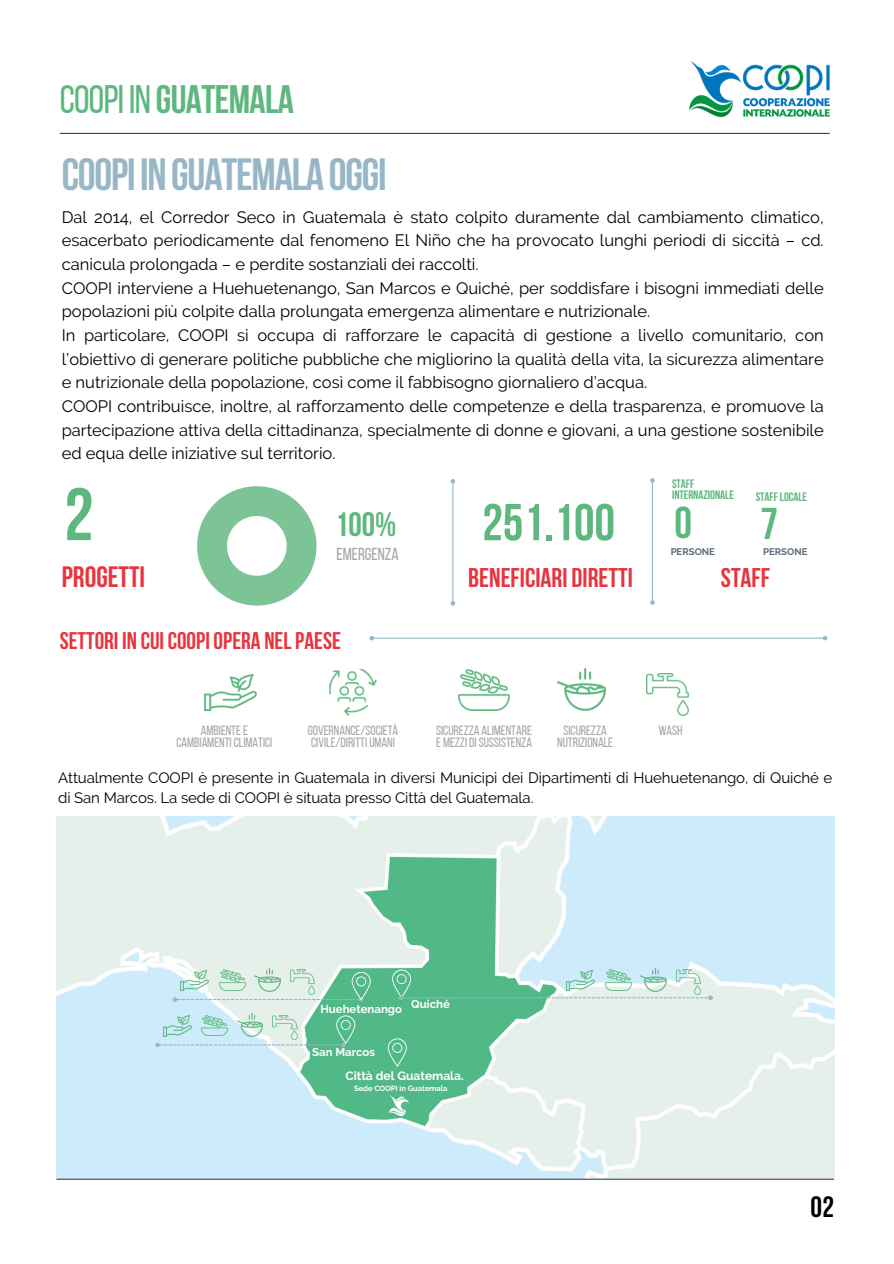
<style>
.page{position:relative;width:894px;height:1264px;background:#fff}
.page>*{position:absolute;margin:0;border:0;box-sizing:border-box;transform-origin:0 0}
.t1{font:700 74.1px "Bebas Neue";color:#5db77e}
.t2{font:700 51.75px "Bebas Neue";color:#5db77e}
.t3{font:700 45px "Bebas Neue";letter-spacing:-.025em;color:#98b7c6}
.t4{font:700 44.25px "Bebas Neue";color:#5db77e}
.t5{font:700 39.6px "Bebas Neue";letter-spacing:-.015em;color:#5db77e}
.t6{font:700 33.75px "Bebas Neue";color:#5db77e}
.t7{font:700 29.4px "Bebas Neue";color:#e7343f}
.t8{font:700 29.25px "Bebas Neue";color:#000}
.t9{font:700 27px "Bebas Neue";color:#e7343f}
.t10{font:700 24px "Bebas Neue";color:#e7343f}
.t11{font:17.25px "Bebas Neue";color:#a6a6a6}
.t12{font:16.5px/23.7px "Raleway";color:#000;text-align:justify}
.t13{font:15px/20.2px "Raleway";letter-spacing:-.005em;color:#000}
.t14{font:13.35px/12px "Bebas Neue";color:#a6a6a6;text-align:center}
.t15{font:700 12.15px/10.8px "Bebas Neue";color:#5db77e}
.t16{font:700 12px "Raleway";color:#fff}
.t17{font:700 11.4px "Raleway";color:#fff}
.t18{font:700 9.6px "Raleway";color:#5c6b77}
.t19{font:700 7.5px "Raleway";color:#fff}
.s1{font-weight:400}
</style>
<div class="page">
<hr style="left:374px;top:637px;width:448px;height:1px;background:#98b7c6">
<svg style="left:369px;top:636px;width:5px;height:4px"></svg>
<svg style="left:822px;top:636px;width:5px;height:4px"></svg>
<img style="left:56px;top:816px;width:778px;height:362px">
<hr style="left:56px;top:1178px;width:777px;height:1px;background:#414747">
<img style="left:689px;top:62px;width:140px;height:56px">
<hr style="left:60px;top:133px;width:769px;height:1px;background:#414747">
<svg style="left:197px;top:486px;width:119px;height:119px"></svg>
<hr style="left:452px;top:483px;width:1px;height:118px;background:#98b7c6">
<svg style="left:450px;top:601px;width:5px;height:4px"></svg>
<svg style="left:450px;top:479px;width:5px;height:4px"></svg>
<hr style="left:651px;top:482px;width:1px;height:118px;background:#98b7c6">
<svg style="left:650px;top:600px;width:4px;height:4px"></svg>
<svg style="left:650px;top:478px;width:4px;height:4px"></svg>
<img style="left:204px;top:674px;width:52px;height:36px">
<img style="left:329px;top:669px;width:48px;height:46px">
<img style="left:458px;top:669px;width:51px;height:41px">
<img style="left:557px;top:668px;width:48px;height:42px">
<img style="left:646px;top:673px;width:41px;height:42px">
<svg style="left:387px;top:1038px;width:19px;height:28px"></svg>
<img style="left:389px;top:1095px;width:19px;height:20px">
<svg style="left:173px;top:971px;width:197px;height:30px;background:#b6ddcf"></svg>
<img style="left:180px;top:970px;width:28px;height:20px">
<img style="left:219px;top:969px;width:26px;height:21px">
<img style="left:254px;top:968px;width:26px;height:23px">
<img style="left:290px;top:969px;width:25px;height:25px">
<svg style="left:392px;top:969px;width:320px;height:31px;background:#93d1b8"></svg>
<img style="left:566px;top:970px;width:28px;height:20px">
<img style="left:605px;top:969px;width:26px;height:21px">
<img style="left:640px;top:968px;width:26px;height:23px">
<img style="left:675px;top:969px;width:25px;height:25px">
<svg style="left:155px;top:1015px;width:200px;height:32px;background:#a6d9cd"></svg>
<img style="left:163px;top:1015px;width:28px;height:21px">
<img style="left:202px;top:1015px;width:26px;height:20px">
<img style="left:237px;top:1013px;width:26px;height:23px">
<img style="left:272px;top:1015px;width:25px;height:24px">
<h2 class="t5" style="left:60px;top:83px;width:236px"><span class="s1">COOPI IN</span> GUATEMALA</h2>
<h4 class="t3" style="left:62px;top:156px;width:326px">COOPI INGUATEMALAOGGI</h4>
<p class="t12" style="left:62px;top:205px;width:763px">Dal 2014, el Corredor Seco in Guatemala è stato colpito duramente dal cambiamento climatico, esacerbato periodicamente dal fenomeno El Niño che ha provocato lunghi periodi di siccità – cd. canicula prolongada – e perdite sostanziali dei raccolti.</p>
<p class="t12" style="left:62px;top:276px;width:763px">COOPI interviene a Huehuetenango, San Marcos e Quiché, per soddisfare i bisogni immediati delle popolazioni più colpite dalla prolungata emergenza alimentare e nutrizionale.</p>
<p class="t12" style="left:62px;top:323px;width:763px">In particolare, COOPI si occupa di rafforzare le capacità di gestione a livello comunitario, con l’obiettivo di generare politiche pubbliche che migliorino la qualità della vita, la sicurezza alimentare e nutrizionale della popolazione, così come il fabbisogno giornaliero d’acqua.</p>
<h1 class="t12" style="left:62px;top:394px;width:763px">COOPI contribuisce, inoltre, al rafforzamento delle competenze e della trasparenza, e promuove la partecipazione attiva della cittadinanza, specialmente di donne e giovani, a una gestione sostenibile ed equa delle iniziative sul territorio.</h1>
<p class="t15" style="left:672px;top:479px;width:63px">STAFF<br>INTERNAZIONALE</p>
<h5 class="t4" style="left:674px;top:505px;width:19px">0</h5>
<h5 class="t4" style="left:760px;top:505px;width:19px">7</h5>
<h5 class="t18" style="left:670px;top:546px;width:46px">PERSONE</h5>
<p class="t18" style="left:762px;top:546px;width:46px">PERSONE</p>
<p class="t1" style="left:64px;top:484px;width:31px">2</p>
<p class="t7" style="left:62px;top:564px;width:85px">PROGETTI</p>
<p class="t9" style="left:720px;top:566px;width:51px">STAFF</p>
<p class="t15" style="left:755px;top:492px;width:53px">STAFFLOCALE</p>
<p class="t6" style="left:335px;top:510px;width:63px">100%</p>
<p class="t2" style="left:482px;top:501px;width:134px">251.100</p>
<p class="t11" style="left:336px;top:546px;width:64px">EMERGENZA</p>
<p class="t9" style="left:468px;top:566px;width:166px">BENEFICIARI DIRETTI</p>
<h3 class="t10" style="left:60px;top:630px;width:282px">SETTORI IN CUI COOPI OPERA NELPAESE</h3>
<p class="t14" style="left:176px;top:726px;width:97px">AMBIENTEE<br>CAMBIAMENTI CLIMATICI</p>
<p class="t14" style="left:308px;top:726px;width:92px;text-align:left">GOVERNANCE/SOCIETÀ<br>CIVILE/DIRITTI UMANI</p>
<p class="t14" style="left:436px;top:726px;width:97px;text-align:left">SICUREZZA ALIMENTARE<br>E MEZZI DI SUSSISTENZA</p>
<p class="t14" style="left:557px;top:726px;width:57px">SICUREZZA<br>NUTRIZIONALE</p>
<p class="t14" style="left:658px;top:726px;width:25px">WASH</p>
<p class="t13" style="left:58px;top:767px;width:775px">Attualmente COOPI è presente in Guatemala in diversi Municipi dei Dipartimenti di Huehuetenango, di Quiché e di San Marcos. La sede di COOPI è situata presso Città del Guatemala.</p>
<p class="t17" style="left:320px;top:1002px;width:83px">Huehetenango</p>
<p class="t17" style="left:411px;top:997px;width:40px">Quiché</p>
<p class="t17" style="left:312px;top:1044px;width:64px">San Marcos</p>
<p class="t16" style="left:345px;top:1068px;width:120px">Città del Guatemala.</p>
<p class="t19" style="left:354px;top:1084px;width:95px">Sede COOPI in Guatemala</p>
<p class="t8" style="left:810px;top:1194px;width:25px">02</p>
</div>
